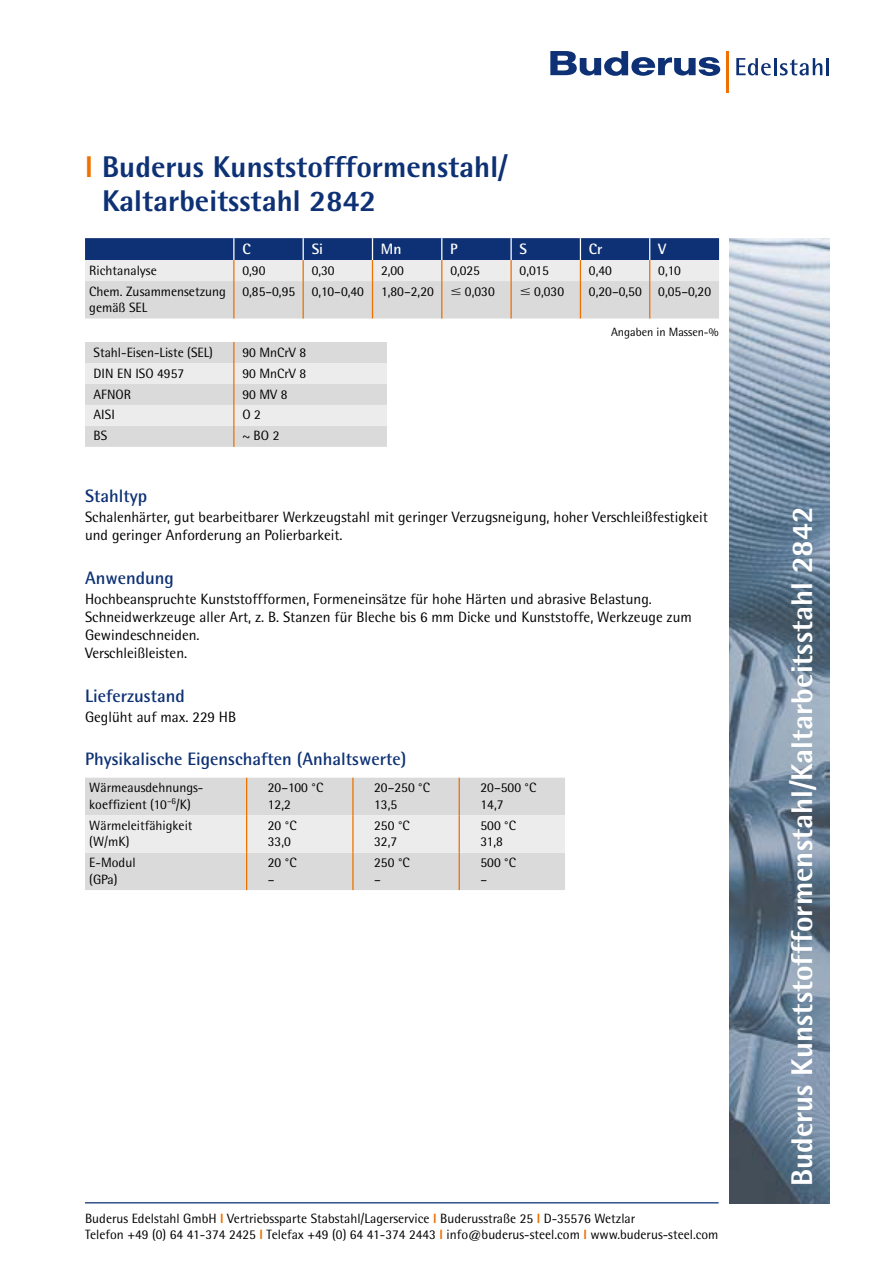
<style>
.page{position:relative;width:893px;height:1263px;background:#fff}
.page>*{position:absolute;margin:0;border:0;box-sizing:border-box;transform-origin:0 0}
.t1{font:800 30px/34px "Rotis Semi Sans";color:#0d3174}
.t2{font:800 30px "Rotis Semi Sans";color:#fff}
.t3{font:700 18px "Rotis Semi Sans";color:#0d3174}
.t4{font:15px/18px "Rotis Semi Sans";color:#000}
.t5{font:700 15px "Rotis Semi Sans";color:#fff}
.t6{font:13.5px/16.5px "Rotis Semi Sans";color:#000}
.t7{font:12px "Rotis Semi Sans";color:#000}
.s1{color:#ee7100}
.s2{font-weight:800;color:#ee7100}
</style>
<div class="page">
<svg style="left:550px;top:51px;width:170px;height:25px"></svg>
<svg style="left:736px;top:58px;width:35px;height:17px"></svg>
<hr style="left:774px;top:58px;width:3px;height:17px;background:#0d3174">
<svg style="left:780px;top:58px;width:49px;height:17px"></svg>
<hr style="left:726px;top:51px;width:3px;height:41px;background:#ee7100">
<img style="left:729px;top:238px;width:100px;height:965px">
<hr style="left:85px;top:1202px;width:634px;height:1px;background:#0d3174">
<svg style="left:85px;top:342px;width:302px;height:105px;background:#e1e0e0"></svg>
<div style="left:85px;top:778px;width:480px;height:112px;background:#dadada"></div>
<div style="left:85px;top:815px;width:480px;height:38px;background:#ececed"></div>
<hr style="left:246px;top:778px;width:1px;height:37px;background:#ee7100">
<hr style="left:352px;top:778px;width:2px;height:37px;background:#ee7100">
<hr style="left:459px;top:778px;width:1px;height:37px;background:#ee7100">
<hr style="left:246px;top:815px;width:1px;height:38px;background:#ee7100">
<hr style="left:352px;top:815px;width:2px;height:38px;background:#ee7100">
<hr style="left:459px;top:815px;width:1px;height:38px;background:#ee7100">
<hr style="left:246px;top:853px;width:1px;height:37px;background:#ee7100">
<hr style="left:352px;top:853px;width:2px;height:37px;background:#ee7100">
<hr style="left:459px;top:853px;width:1px;height:37px;background:#ee7100">
<svg style="left:85px;top:238px;width:634px;height:80px;background:#a7b0c1"></svg>
<h1 class="t1" style="left:102px;top:149px;width:408px;text-indent:-17px"><span class="s1">l</span> Buderus Kunststoffformenstahl/<br>Kaltarbeitsstahl 2842</h1>
<p class="t5" style="left:242px;top:239px;width:10px">C</p>
<p class="t5" style="left:312px;top:239px;width:13px">Si</p>
<p class="t5" style="left:381px;top:239px;width:22px">Mn</p>
<p class="t5" style="left:450px;top:239px;width:9px">P</p>
<p class="t5" style="left:520px;top:239px;width:9px">S</p>
<p class="t5" style="left:589px;top:239px;width:15px">Cr</p>
<p class="t5" style="left:658px;top:239px;width:10px">V</p>
<p class="t6" style="left:89px;top:262px;width:69px">Richtanalyse</p>
<p class="t6" style="left:242px;top:262px;width:25px">0,90</p>
<p class="t6" style="left:312px;top:262px;width:25px">0,30</p>
<p class="t6" style="left:381px;top:262px;width:25px">2,00</p>
<p class="t6" style="left:450px;top:262px;width:31px">0,025</p>
<p class="t6" style="left:520px;top:262px;width:31px">0,015</p>
<p class="t6" style="left:589px;top:262px;width:25px">0,40</p>
<p class="t6" style="left:658px;top:262px;width:24px">0,10</p>
<p class="t6" style="left:89px;top:283px;width:138px">Chem. Zusammensetzung gemäß SEL</p>
<p class="t6" style="left:242px;top:283px;width:123px">0,85–0,95 0,10–0,40</p>
<p class="t6" style="left:381px;top:283px;width:54px">1,80–2,20</p>
<p class="t6" style="left:465px;top:283px;width:31px">0,030</p>
<p class="t6" style="left:534px;top:283px;width:31px">0,030</p>
<p class="t6" style="left:589px;top:283px;width:124px">0,20–0,50 0,05–0,20</p>
<p class="t7" style="left:611px;top:325px;width:109px">Angaben in Massen-%</p>
<p class="t6" style="left:94px;top:344px;width:121px">Stahl-Eisen-Liste (SEL)</p>
<p class="t6" style="left:242px;top:344px;width:65px">90 MnCrV 8</p>
<p class="t6" style="left:94px;top:365px;width:92px">DIN EN ISO 4957</p>
<p class="t6" style="left:242px;top:365px;width:65px">90 MnCrV 8</p>
<p class="t6" style="left:94px;top:386px;width:39px">AFNOR</p>
<p class="t6" style="left:242px;top:386px;width:47px">90 MV 8</p>
<p class="t6" style="left:94px;top:407px;width:23px">AISI</p>
<p class="t6" style="left:242px;top:407px;width:20px">O 2</p>
<p class="t6" style="left:94px;top:427px;width:15px">BS</p>
<p class="t6" style="left:242px;top:427px;width:39px">~ BO 2</p>
<h2 class="t3" style="left:85px;top:485px;width:64px">Stahltyp</h2>
<p class="t4" style="left:85px;top:508px;width:624px">Schalenhärter, gut bearbeitbarer Werkzeugstahl mit geringer Verzugsneigung, hoher Verschleißfestigkeit und geringer Anforderung an Polierbarkeit.</p>
<h2 class="t3" style="left:85px;top:567px;width:90px">Anwendung</h2>
<p class="t4" style="left:85px;top:590px;width:608px">Hochbeanspruchte Kunststoffformen, Formeneinsätze für hohe Härten und abrasive Belastung.<br>Schneidwerkzeuge aller Art, z. B. Stanzen für Bleche bis 6 mm Dicke und Kunststoffe, Werkzeuge zum Gewindeschneiden.<br>Verschleißleisten.</p>
<h2 class="t3" style="left:85px;top:684px;width:101px">Lieferzustand</h2>
<p class="t4" style="left:85px;top:708px;width:153px">Geglüht auf max. 229 HB</p>
<h2 class="t3" style="left:85px;top:748px;width:323px">Physikalische Eigenschaften (Anhaltswerte)</h2>
<p class="t6" style="left:89px;top:779px;width:116px">Wärmeausdehnungs&shy;koeffizient (10<sup>–6</sup>/K)</p>
<p class="t6" style="left:268px;top:779px;width:57px">20–100 °C<br>12,2</p>
<p class="t6" style="left:374px;top:779px;width:57px">20–250 °C<br>13,5</p>
<p class="t6" style="left:480px;top:779px;width:57px">20–500 °C<br>14,7</p>
<p class="t6" style="left:89px;top:817px;width:105px">Wärmeleitfähigkeit (W/mK)</p>
<p class="t6" style="left:268px;top:817px;width:30px">20 °C<br>33,0</p>
<p class="t6" style="left:374px;top:817px;width:37px">250 °C<br>32,7</p>
<p class="t6" style="left:480px;top:817px;width:37px">500 °C<br>31,8</p>
<p class="t6" style="left:89px;top:854px;width:48px">E-Modul (GPa)</p>
<p class="t6" style="left:268px;top:854px;width:30px">20 °C –</p>
<p class="t6" style="left:374px;top:854px;width:37px">250 °C –</p>
<p class="t6" style="left:480px;top:854px;width:37px">500 °C –</p>
<p class="t6" style="left:85px;top:1210px;width:635px">Buderus Edelstahl GmbH <span class="s2">l</span> Vertriebssparte Stabstahl/Lagerservice <span class="s2">l</span> Buderusstraße 25 <span class="s2">l</span> D-35576 Wetzlar<br>Telefon +49 (0) 64 41-374 2425 <span class="s2">l</span> Telefax +49 (0) 64 41-374 2443 <span class="s2">l</span> info@buderus-steel.com <span class="s2">l</span> www.buderus-steel.com</p>
<h1 class="t2" style="left:783px;top:1186px;width:681px;rotate:-90deg">Buderus Kunststoffformenstahl/Kaltarbeitsstahl 2842</h1>
</div>
